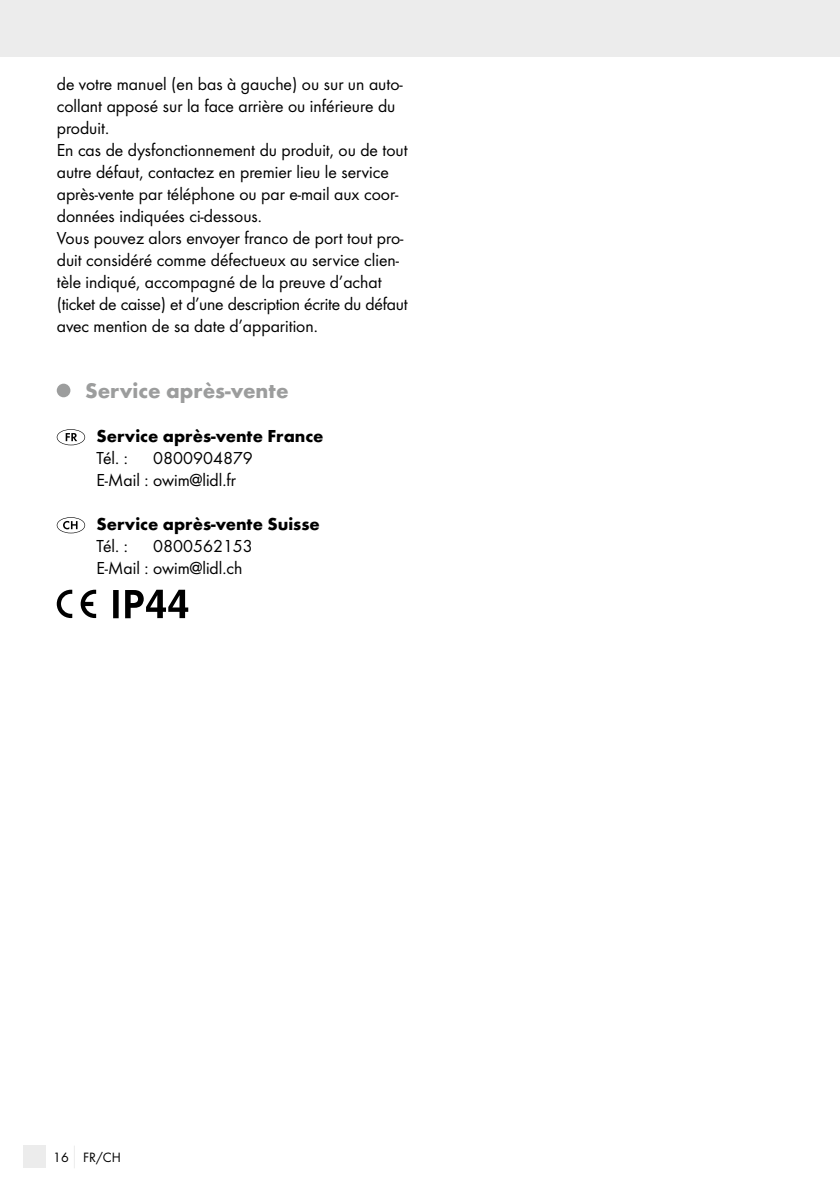
<style>
.page{position:relative;width:840px;height:1191px;background:#fff}
.page>*{position:absolute;margin:0;border:0;box-sizing:border-box;transform-origin:0 0}
.t1{font:700 22px "Futura";color:#9c9d9d}
.t2{font:18px/22px "Futura Boo";color:#000}
.t3{font:700 18px "Futura";color:#000}
.t4{font:14px "Futura Boo";color:#000}
</style>
<div class="page">
<div style="left:0;top:0;width:839px;height:57px;background:#ececec"></div>
<svg style="left:74px;top:1146px;width:1px;height:22px"></svg>
<div style="left:23px;top:1145px;width:22px;height:23px;background:#ececec"></div>
<div style="left:57px;top:384px;width:13px;height:13px;background:#9c9d9d;border-radius:50%"></div>
<svg style="left:57px;top:429px;width:28px;height:16px"></svg>
<svg style="left:57px;top:517px;width:28px;height:16px"></svg>
<svg style="left:57px;top:589px;width:15px;height:29px"></svg>
<svg style="left:81px;top:589px;width:15px;height:29px"></svg>
<svg style="left:113px;top:590px;width:75px;height:28px"></svg>
<p class="t2" style="left:57px;top:73px;width:352px">de votre manuel (en bas à gauche) ou sur un auto&shy;collant apposé sur la face arrière ou inférieure du produit.<br>En cas de dysfonctionnement du produit, ou de tout autre défaut, contactez en premier lieu le service après-vente par téléphone ou par e-mail aux coor&shy;données indiquées ci-dessous.<br>Vous pouvez alors envoyer franco de port tout pro&shy;duit considéré comme défectueux au service clien&shy;tèle indiqué, accompagné de la preuve d’achat (ticket de caisse) et d’une description écrite du défaut avec mention de sa date d’apparition.</p>
<p class="t1" style="left:85px;top:377px;width:205px">Service après-vente</p>
<p class="t3" style="left:96px;top:425px;width:228px">Service après-vente France</p>
<p class="t2" style="left:96px;top:447px;width:33px">Tél. :</p>
<p class="t2" style="left:96px;top:447px;width:158px;text-indent:57px">0800904879<br>E-Mail : owim@lidl.fr</p>
<p class="t3" style="left:96px;top:513px;width:225px">Service après-vente Suisse</p>
<p class="t2" style="left:96px;top:535px;width:33px">Tél. :</p>
<p class="t2" style="left:96px;top:535px;width:158px;text-indent:57px">0800562153<br>E-Mail : owim@lidl.ch</p>
<p class="t4" style="left:53px;top:1149px;width:69px">16 FR/CH</p>
</div>
